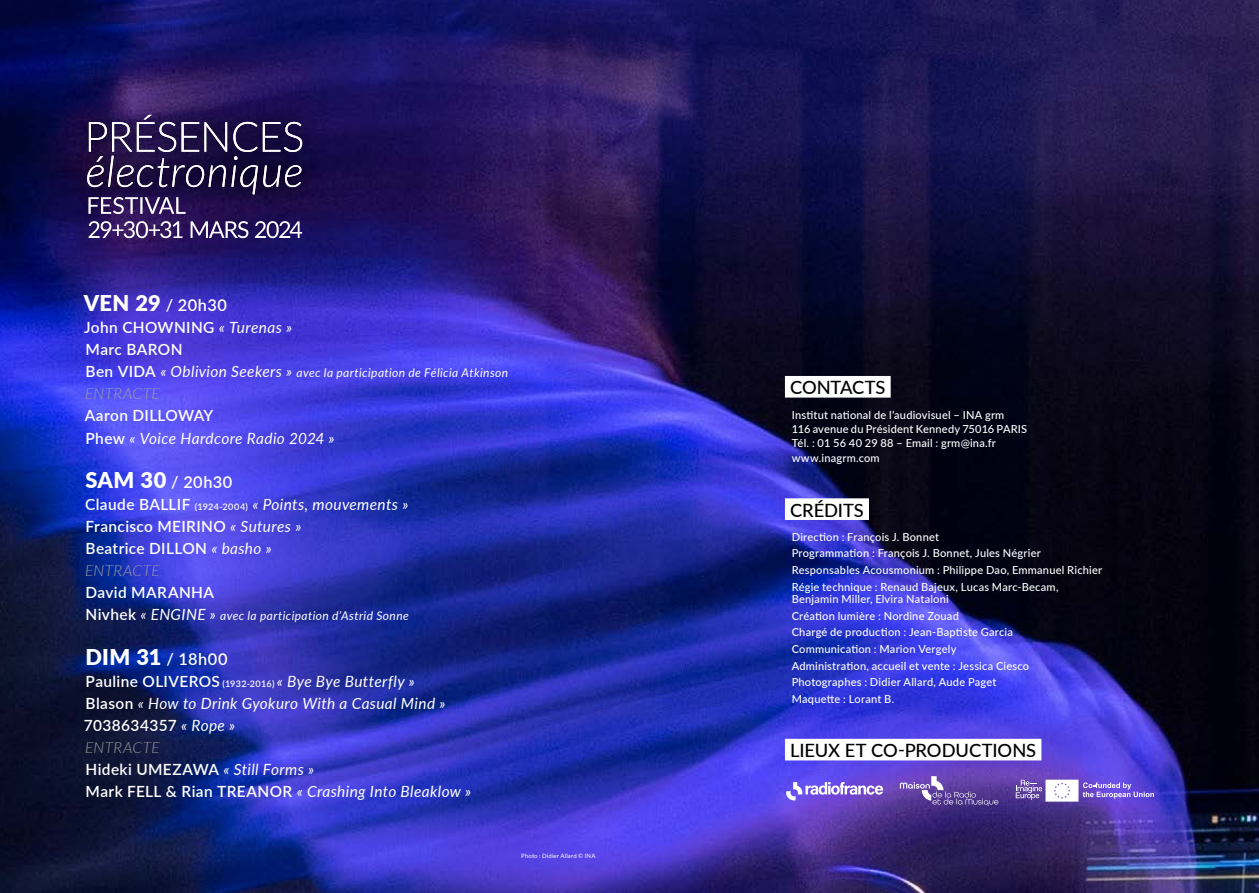
<style>
.page{position:relative;width:1259px;height:893px;background:#fff}
.page>*{position:absolute;margin:0;border:0;box-sizing:border-box;transform-origin:0 0}
.t1{font:500 18.3px "Lato";letter-spacing:-.005em;color:#000}
.t2{font:300 16.5px "Lato";color:#000}
.t3{font:600 16.35px "Lato";letter-spacing:.03em;color:#fff}
.t4{font:italic 15.45px/22px "Lato";letter-spacing:.025em;color:#fff}
.t5{font:600 15.45px/22px "Lato";letter-spacing:.025em;color:#fff}
.t6{font:italic 300 15.45px "Lato";letter-spacing:.025em;color:#9d9d9c}
.t7{font:italic 12px "Lato";letter-spacing:.03em;color:#fff}
.t8{font:500 11.1px/16.6px "Lato";letter-spacing:.02em;color:#fff}
.t9{font:6px "Lato";letter-spacing:.02em;color:#fff}
.s1{font-weight:900;font-size:21.75px}
.s2{font-weight:400;font-style:italic}
.s3{font-weight:600;font-style:normal;font-size:15.45px}
.s4{font-size:15.45px}
.s5{font-weight:600;font-style:normal}
.s6{font-size:9.15px}
.s7{font-weight:300;font-style:italic;color:#9d9d9c}
.s8{font-weight:600;font-style:normal;font-size:9.15px}
.s9{font-weight:300;color:#9d9d9c}
</style>
<div class="page">
<img style="left:0;top:0;width:1259px;height:893px">
<svg style="left:63px;top:132px;width:262px;height:85px;background:#1a0a49"></svg>
<svg style="left:64px;top:91px;width:262px;height:86px;background:#231255"></svg>
<svg style="left:87px;top:115px;width:215px;height:99px;background:#3d305e"></svg>
<svg style="left:88px;top:221px;width:214px;height:17px"></svg>
<svg style="left:786px;top:782px;width:97px;height:18px"></svg>
<svg style="left:900px;top:776px;width:98px;height:30px;background:#7055aa"></svg>
<svg style="left:1015px;top:780px;width:139px;height:22px"></svg>
<div style="left:785px;top:376px;width:105px;height:22px;background:#fff"></div>
<div style="left:785px;top:498px;width:84px;height:22px;background:#fff"></div>
<div style="left:785px;top:739px;width:256px;height:21px;background:#fff"></div>
<h3 class="t3" style="left:84px;top:293px;width:145px"><span class="s1">VEN 29</span> / 20h30</h3>
<h3 class="t5" style="left:84px;top:316px;width:210px">John CHOWNING <span class="s2">« Turenas »<br></span>Marc BARON</h3>
<p class="t7" style="left:86px;top:364px;width:424px"><span class="s3">Ben VIDA</span> <span class="s4">« Oblivion Seekers »</span> avec la participation de Félicia Atkinson</p>
<h3 class="t6" style="left:85px;top:383px;width:76px">ENTRACTE</h3>
<h3 class="t4" style="left:85px;top:404px;width:251px"><span class="s5">Aaron DILLOWAY<br>Phew</span> « Voice Hardcore Radio 2024 »</h3>
<h3 class="t3" style="left:85px;top:470px;width:148px"><span class="s1">SAM 30</span> / 20h30</h3>
<h3 class="t5" style="left:85px;top:493px;width:325px">Claude BALLIF <span class="s6">(1924-2004)</span> <span class="s2">« Points, mouvements »<br></span>Francisco MEIRINO <span class="s2">« Sutures »<br></span>Beatrice DILLON <span class="s2">« basho »<br></span><span class="s7">ENTRACTE</span></h3>
<h3 class="t5" style="left:86px;top:581px;width:130px">David MARANHA</h3>
<p class="t7" style="left:86px;top:607px;width:325px"><span class="s3">Nivhek</span> <span class="s4">« ENGINE »</span> avec la participation d’Astrid Sonne</p>
<h3 class="t3" style="left:85px;top:647px;width:144px"><span class="s1">DIM 31</span> / 18h00</h3>
<h3 class="t4" style="left:84px;top:669px;width:389px"><span class="s5">Pauline OLIVEROS</span> <span class="s8">(1932-2016)</span> « Bye Bye Butterfly »<br><span class="s5">Blason</span> « How to Drink Gyokuro With a Casual Mind » <span class="s5">7038634357</span> « Rope »<br><span class="s9">ENTRACTE<br></span><span class="s5">Hideki UMEZAWA</span> « Still Forms »<br><span class="s5">Mark FELL &amp; Rian TREANOR</span> « Crashing Into Bleaklow »</h3>
<p class="t9" style="left:521px;top:852px;width:76px">Photo : Didier Allard © INA</p>
<h1 class="t1" style="left:790px;top:374px;width:97px">CONTACTS</h1>
<p class="t8" style="left:791px;top:407px;width:237px;line-height:14.4px">Institut national de l’audiovisuel – INA grm<br>116 avenue du Président Kennedy 75016 PARIS Tél. : 01 56 40 29 88 – Email : grm@ina.fr www.inagrm.com</p>
<h1 class="t1" style="left:790px;top:497px;width:75px">CRÉDITS</h1>
<p class="t8" style="left:791px;top:528px;width:312px">Direction : François J. Bonnet<br>Programmation : François J. Bonnet, Jules Négrier Responsables Acousmonium : Philippe Dao, Emmanuel Richier Régie technique : Renaud Bajeux, Lucas Marc-Becam,</p>
<p class="t8" style="left:791px;top:590px;width:239px">Benjamin Miller, Elvira Nataloni<br>Création lumière : Nordine Zouad<br>Chargé de production : Jean-Baptiste Garcia Communication : Marion Vergely Administration, accueil et vente : Jessica Ciesco Photographes : Didier Allard, Aude Paget Maquette : Lorant B.</p>
<h1 class="t1" style="left:790px;top:737px;width:248px">LIEUX ET CO-PRODUCTIONS</h1>
<h2 class="t2" style="left:1195px;top:834px;width:11px">3</h2>
</div>
